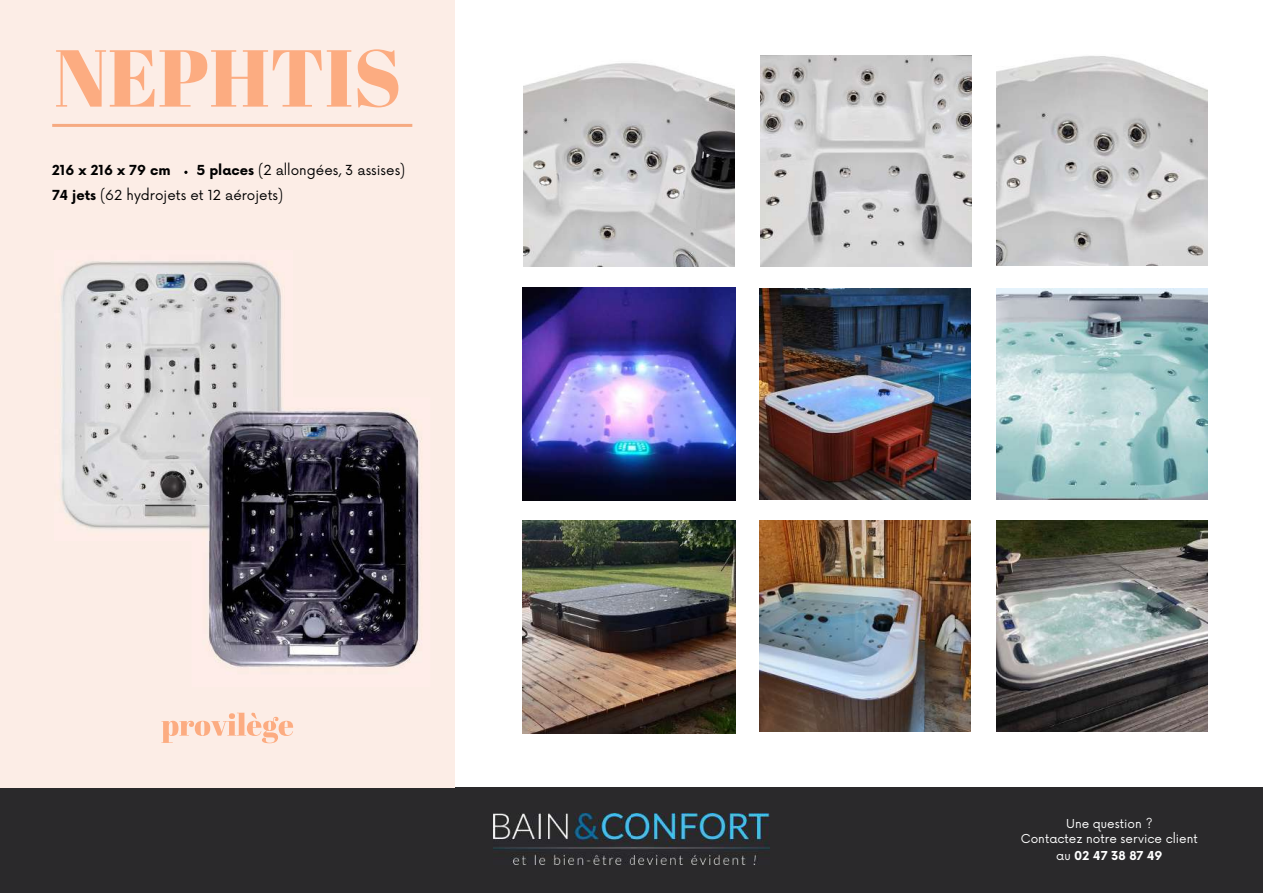
<style>
.page{position:relative;width:1263px;height:893px;background:#fff}
.page>*{position:absolute;margin:0;border:0;box-sizing:border-box;transform-origin:0 0}
.t1{font:80.55px "Abril Fatface";color:#fcac81}
.t2{font:13.5px/24.2px "Now Alt";color:#000}
.t3{font:700 13.5px "Now";color:#000}
.t4{font:12px/15px "Now";color:#fff;text-align:center}
.t5{font:700 12px "Now";color:#fff}
.s1{font-family:"Now";font-weight:700}
.s2{font-weight:400}
</style>
<div class="page">
<div style="left:0;top:788px;width:1263px;height:105px;background:#2a292b"></div>
<img style="left:493px;top:813px;width:277px;height:52px">
<img style="left:760px;top:288px;width:211px;height:211px">
<img style="left:524px;top:63px;width:211px;height:203px">
<img style="left:760px;top:56px;width:211px;height:211px">
<img style="left:996px;top:56px;width:211px;height:209px">
<img style="left:523px;top:288px;width:212px;height:212px">
<div style="left:0;top:0;width:455px;height:788px;background:#fcede6"></div>
<img style="left:61px;top:261px;width:220px;height:182px">
<img style="left:61px;top:443px;width:130px;height:86px">
<svg style="left:161px;top:713px;width:132px;height:30px"></svg>
<hr style="left:52px;top:124px;width:360px;height:3px;background:#f6aa81">
<svg style="left:184px;top:171px;width:4px;height:3px"></svg>
<img style="left:996px;top:288px;width:211px;height:211px">
<img style="left:760px;top:521px;width:211px;height:211px">
<img style="left:523px;top:521px;width:212px;height:212px">
<img style="left:996px;top:521px;width:211px;height:211px">
<img style="left:208px;top:410px;width:214px;height:257px">
<img style="left:191px;top:397px;width:102px;height:143px">
<h1 class="t1" style="left:54px;top:21px;width:349px">NEPHTIS</h1>
<p class="t2" style="left:52px;top:158px;width:355px;text-indent:145px"><span class="s1">5 places</span> (2 allongées, 3 assises)<br><span class="s1">74 jets</span> (62 hydrojets et 12 aérojets)</p>
<p class="t3" style="left:52px;top:160px;width:120px">216 x 216 x 79 cm</p>
<p class="t4" style="left:1021px;top:815px;width:179px">Une question ?<br>Contactez notre service client</p>
<p class="t5" style="left:1056px;top:846px;width:108px"><span class="s2">au</span> 02 47 38 87 49</p>
</div>
